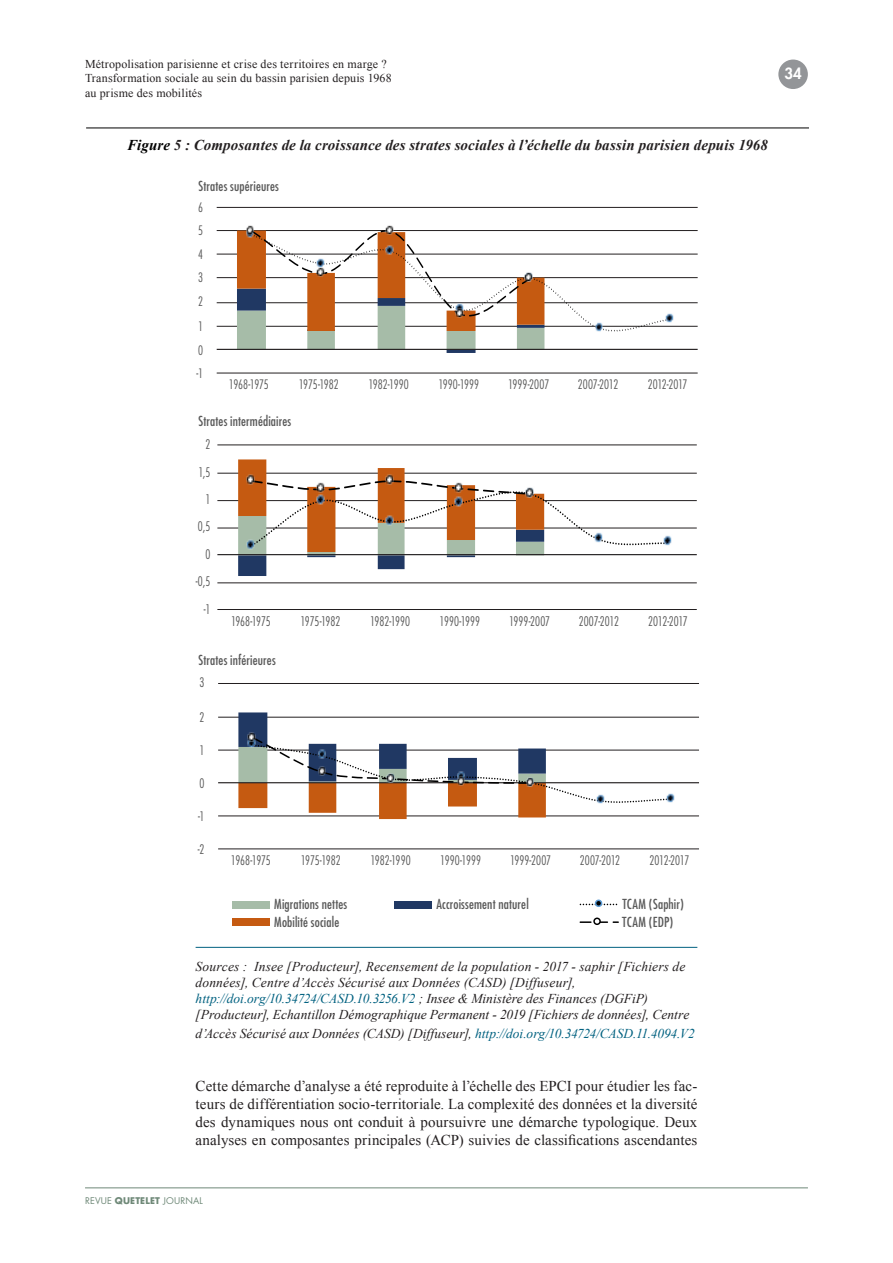
<style>
.page{position:relative;width:893px;height:1263px;background:#fff}
.page>*{position:absolute;margin:0;border:0;box-sizing:border-box;transform-origin:0 0}
.t1{font:15px/18.1px "Times New Roman";letter-spacing:.005em;color:#231f20;text-align:justify}
.Figure{font:italic 700 15px "Times New Roman";letter-spacing:.01em;color:#231f20}
.t2{font:800 15px "Futura";color:#fff}
.Normal__Web{font:italic 13.5px/16.4px "Times New Roman";letter-spacing:.005em;color:#231f20}
.t3{font:condensed 13.5px/18px "Futura";letter-spacing:.01em;color:#595959}
.t4{font:300 condensed 12.9px "Futura";letter-spacing:-.01em;color:#595959;scale:.92 1}
.t5{font:300 condensed 12.9px "Futura";letter-spacing:-.01em;color:#595959;scale:.93 1}
.t6{font:300 condensed 12.75px "Futura";letter-spacing:-.01em;color:#595959;scale:.94 1}
.t7{font:12px/14.4px "Times New Roman";letter-spacing:.01em;color:#231f20}
.t8{font:9px "Futura";letter-spacing:.02em;color:#6f8978}
.s1{color:#000}
.s2{color:#006180}
.s3{font-weight:700}
</style>
<div class="page">
<hr style="left:85px;top:1187px;width:723px;height:1px;background:#6f8978">
<div style="left:778px;top:60px;width:30px;height:29px;background:#939598;border-radius:50%"></div>
<hr style="left:86px;top:128px;width:723px;height:1px;background:#000">
<hr style="left:217px;top:373px;width:481px;height:1px;background:#231f20">
<hr style="left:217px;top:326px;width:481px;height:1px;background:#231f20">
<hr style="left:217px;top:302px;width:481px;height:1px;background:#231f20">
<hr style="left:217px;top:277px;width:481px;height:1px;background:#231f20">
<hr style="left:217px;top:254px;width:481px;height:1px;background:#231f20">
<hr style="left:217px;top:230px;width:481px;height:1px;background:#231f20">
<hr style="left:217px;top:207px;width:481px;height:1px;background:#231f20">
<hr style="left:217px;top:349px;width:481px;height:1px;background:#231f20">
<svg style="left:237px;top:225px;width:437px;height:128px"></svg>
<hr style="left:217px;top:609px;width:480px;height:1px;background:#231f20">
<hr style="left:217px;top:583px;width:480px;height:1px;background:#231f20">
<hr style="left:217px;top:528px;width:480px;height:1px;background:#231f20">
<hr style="left:217px;top:500px;width:480px;height:1px;background:#231f20">
<hr style="left:217px;top:473px;width:480px;height:1px;background:#231f20">
<hr style="left:217px;top:445px;width:480px;height:1px;background:#231f20">
<hr style="left:217px;top:554px;width:480px;height:1px;background:#231f20">
<svg style="left:238px;top:459px;width:434px;height:117px"></svg>
<hr style="left:218px;top:849px;width:481px;height:1px;background:#231f20">
<hr style="left:218px;top:816px;width:481px;height:1px;background:#231f20">
<hr style="left:218px;top:750px;width:481px;height:1px;background:#231f20">
<hr style="left:218px;top:717px;width:481px;height:1px;background:#231f20">
<hr style="left:218px;top:683px;width:481px;height:1px;background:#231f20">
<hr style="left:218px;top:782px;width:481px;height:1px;background:#231f20">
<svg style="left:238px;top:712px;width:437px;height:107px"></svg>
<div style="left:232px;top:901px;width:38px;height:7px;background:#a6bca8"></div>
<div style="left:394px;top:901px;width:38px;height:7px;background:#203863"></div>
<div style="left:232px;top:919px;width:38px;height:7px;background:#c55a11"></div>
<svg style="left:580px;top:900px;width:37px;height:6px"></svg>
<div style="left:595px;top:899px;width:7px;height:8px;border:2px solid #5b9bd5;border-radius:50%"></div>
<svg style="left:580px;top:921px;width:39px;height:3px"></svg>
<div style="left:593px;top:917px;width:8px;height:8px;border:2px solid #000;border-radius:50%"></div>
<hr style="left:196px;top:947px;width:501px;height:1px;background:#006180">
<p class="t7" style="left:85px;top:56px;width:308px">Métropolisation parisienne et crise des territoires en marge ?<br>Transformation sociale au sein du bassin parisien depuis 1968 au prisme des mobilités</p>
<p class="Figure" style="left:127px;top:134px;width:642px"><span class="s1">Figure</span> 5 : Composantes de la croissance des strates sociales à l’échelle du bassin parisien depuis 1968</p>
<p class="t3" style="left:199px;top:177px;width:82px">Strates supérieures</p>
<p class="t6" style="left:198px;top:199px;width:7px">6</p>
<p class="t6" style="left:198px;top:223px;width:7px">5</p>
<p class="t6" style="left:198px;top:247px;width:7px">4</p>
<p class="t6" style="left:198px;top:270px;width:7px">3</p>
<p class="t6" style="left:198px;top:294px;width:7px">2</p>
<p class="t6" style="left:198px;top:319px;width:7px">1</p>
<p class="t6" style="left:198px;top:342px;width:7px">0</p>
<p class="t6" style="left:197px;top:366px;width:8px">-1</p>
<p class="t6" style="left:229px;top:377px;width:44px">1968-1975</p>
<p class="t6" style="left:299px;top:377px;width:44px">1975-1982</p>
<p class="t6" style="left:369px;top:377px;width:44px">1982-1990</p>
<p class="t6" style="left:438px;top:377px;width:45px">1990-1999</p>
<p class="t6" style="left:508px;top:377px;width:45px">1999-2007</p>
<p class="t6" style="left:578px;top:377px;width:45px">2007-2012</p>
<p class="t6" style="left:648px;top:377px;width:44px">2012-2017</p>
<p class="t3" style="left:199px;top:412px;width:94px">Strates intermédiaires</p>
<p class="t4" style="left:205px;top:437px;width:7px">2</p>
<p class="t4" style="left:198px;top:464px;width:14px">1,5</p>
<p class="t4" style="left:205px;top:492px;width:7px">1</p>
<p class="t4" style="left:198px;top:519px;width:15px">0,5</p>
<p class="t4" style="left:205px;top:546px;width:7px">0</p>
<p class="t4" style="left:196px;top:574px;width:17px">-0,5</p>
<p class="t4" style="left:204px;top:601px;width:8px">-1</p>
<p class="t4" style="left:231px;top:614px;width:45px">1968-1975</p>
<p class="t4" style="left:301px;top:614px;width:45px">1975-1982</p>
<p class="t4" style="left:370px;top:614px;width:45px">1982-1990</p>
<p class="t4" style="left:440px;top:614px;width:46px">1990-1999</p>
<p class="t4" style="left:509px;top:614px;width:46px">1999-2007</p>
<p class="t4" style="left:579px;top:614px;width:45px">2007-2012</p>
<p class="t4" style="left:648px;top:614px;width:45px">2012-2017</p>
<p class="t3" style="left:199px;top:650px;width:79px">Strates inférieures</p>
<p class="t5" style="left:199px;top:675px;width:7px">3</p>
<p class="t5" style="left:199px;top:709px;width:7px">2</p>
<p class="t5" style="left:199px;top:742px;width:7px">1</p>
<p class="t5" style="left:199px;top:775px;width:7px">0</p>
<p class="t5" style="left:198px;top:808px;width:8px">-1</p>
<p class="t5" style="left:198px;top:841px;width:9px">-2</p>
<p class="t5" style="left:231px;top:852px;width:44px">1968-1975</p>
<p class="t5" style="left:301px;top:852px;width:45px">1975-1982</p>
<p class="t5" style="left:370px;top:852px;width:45px">1982-1990</p>
<p class="t5" style="left:440px;top:852px;width:45px">1990-1999</p>
<p class="t5" style="left:510px;top:852px;width:46px">1999-2007</p>
<p class="t5" style="left:580px;top:852px;width:45px">2007-2012</p>
<p class="t5" style="left:650px;top:852px;width:44px">2012-2017</p>
<p class="t3" style="left:274px;top:894px;width:75px">Migrations nettes</p>
<p class="t3" style="left:436px;top:894px;width:94px">Accroissement naturel</p>
<p class="t3" style="left:274px;top:912px;width:66px">Mobilité sociale</p>
<p class="t3" style="left:622px;top:894px;width:63px">TCAM (Saphir)<br>TCAM (EDP)</p>
<p class="Normal__Web" style="left:196px;top:958px;width:491px">Sources : Insee [Producteur], Recensement de la population - 2017 - saphir [Fichiers de données], Centre d’Accès Sécurisé aux Données (CASD) [Diffuseur],</p>
<p class="Normal__Web" style="left:196px;top:990px;width:495px"><span class="s2">http://doi.org/10.34724/CASD.10.3256.V2</span> ; Insee &amp; Ministère des Finances (DGFiP) [Producteur], Echantillon Démographique Permanent - 2019 [Fichiers de données], Centre</p>
<p class="Normal__Web" style="left:196px;top:1024px;width:501px">d’Accès Sécurisé aux Données (CASD) [Diffuseur], <span class="s2">http://doi.org/10.34724/CASD.11.4094.V2</span></p>
<p class="t1" style="left:196px;top:1076px;width:503px">Cette démarche d’analyse a été reproduite à l’échelle des EPCI pour étudier les fac&shy;teurs de différentiation socio-territoriale. La complexité des données et la diversité des dynamiques nous ont conduit à poursuivre une démarche typologique. Deux analyses en composantes principales (ACP) suivies de classifications ascendantes</p>
<p class="t2" style="left:784px;top:64px;width:19px">34</p>
<p class="t8" style="left:85px;top:1195px;width:119px">REVUE <span class="s3">QUETELET</span> JOURNAL</p>
</div>
